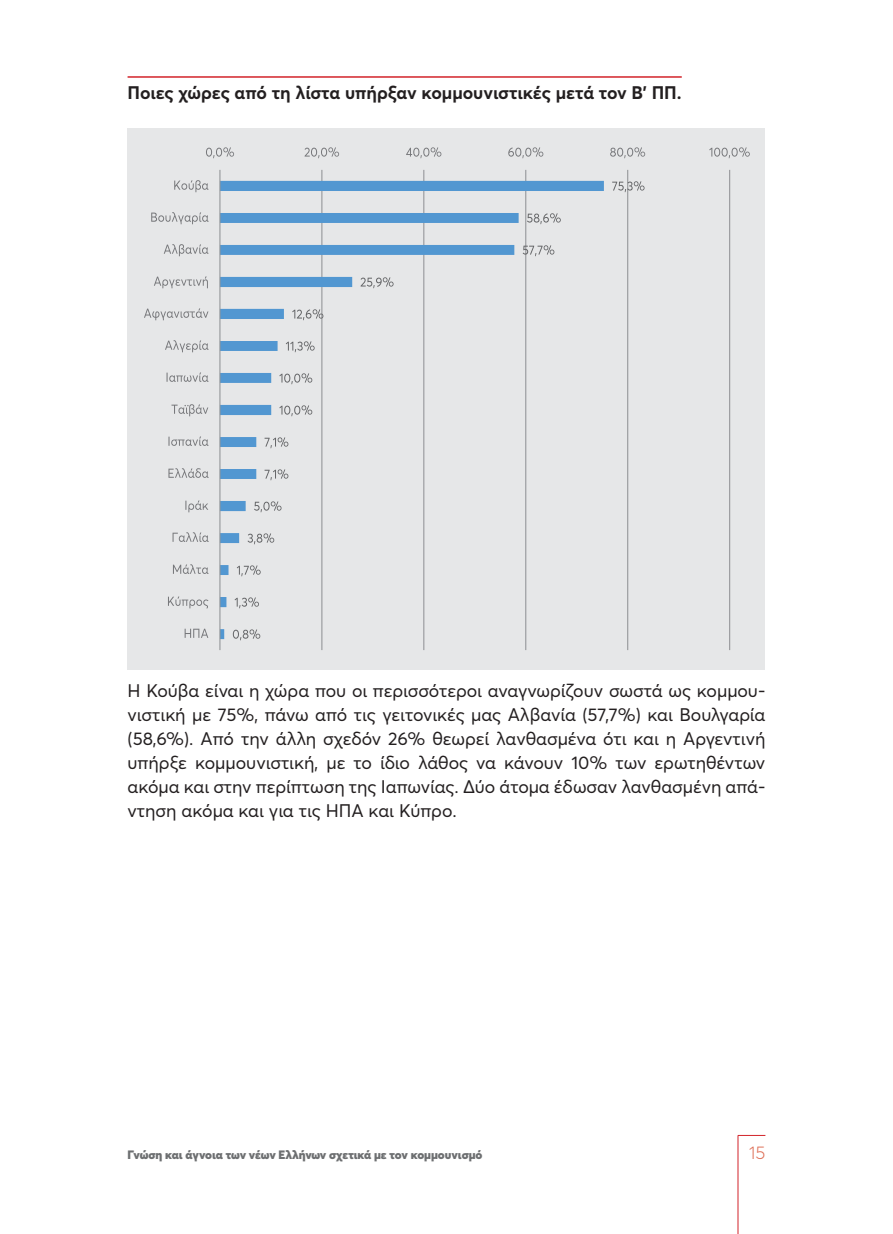
<style>
.page{position:relative;width:893px;height:1234px;background:#fff}
.page>*{position:absolute;margin:0;border:0;box-sizing:border-box;transform-origin:0 0}
.t1{font:18px/24px "Averta";color:#231f20;text-align:justify}
.t2{font:700 18px "Averta";letter-spacing:-.005em;color:#231f20}
.t3{font:300 18px "Averta";color:#de6e55}
.t4{font:900 12px "Averta";letter-spacing:-.005em;color:#6d6f71}
</style>
<div class="page">
<svg style="left:738px;top:1134px;width:27px;height:1px"></svg>
<hr style="left:738px;top:1135px;width:1px;height:98px;background:#d2232a">
<hr style="left:128px;top:76px;width:554px;height:2px;background:#d2232a">
<div style="left:128px;top:128px;width:637px;height:541px;background:#e6e7e8"></div>
<hr style="left:321px;top:170px;width:1px;height:480px;background:#939598">
<hr style="left:423px;top:170px;width:1px;height:480px;background:#939598">
<hr style="left:525px;top:170px;width:1px;height:480px;background:#939598">
<hr style="left:627px;top:170px;width:1px;height:480px;background:#939598">
<hr style="left:729px;top:170px;width:1px;height:480px;background:#939598">
<svg style="left:220px;top:181px;width:384px;height:458px"></svg>
<hr style="left:219px;top:170px;width:1px;height:480px;background:#939598">
<svg style="left:612px;top:181px;width:33px;height:11px"></svg>
<svg style="left:527px;top:213px;width:34px;height:11px"></svg>
<svg style="left:523px;top:245px;width:31px;height:11px"></svg>
<svg style="left:361px;top:277px;width:33px;height:11px"></svg>
<svg style="left:292px;top:309px;width:31px;height:11px"></svg>
<svg style="left:286px;top:341px;width:29px;height:11px"></svg>
<svg style="left:279px;top:373px;width:33px;height:11px"></svg>
<svg style="left:279px;top:405px;width:33px;height:11px"></svg>
<svg style="left:265px;top:437px;width:23px;height:11px"></svg>
<svg style="left:265px;top:469px;width:23px;height:11px"></svg>
<svg style="left:254px;top:501px;width:28px;height:11px"></svg>
<svg style="left:248px;top:533px;width:26px;height:11px"></svg>
<svg style="left:237px;top:565px;width:24px;height:11px"></svg>
<svg style="left:235px;top:597px;width:24px;height:11px"></svg>
<svg style="left:233px;top:629px;width:27px;height:11px"></svg>
<svg style="left:206px;top:147px;width:28px;height:11px"></svg>
<svg style="left:305px;top:147px;width:34px;height:11px"></svg>
<svg style="left:406px;top:147px;width:35px;height:11px"></svg>
<svg style="left:508px;top:147px;width:35px;height:11px"></svg>
<svg style="left:610px;top:147px;width:35px;height:11px"></svg>
<svg style="left:709px;top:147px;width:41px;height:11px"></svg>
<svg style="left:174px;top:180px;width:35px;height:12px"></svg>
<svg style="left:151px;top:212px;width:58px;height:12px"></svg>
<svg style="left:164px;top:244px;width:44px;height:12px"></svg>
<svg style="left:154px;top:276px;width:54px;height:12px"></svg>
<svg style="left:144px;top:308px;width:64px;height:12px"></svg>
<svg style="left:165px;top:340px;width:44px;height:12px"></svg>
<svg style="left:167px;top:372px;width:42px;height:10px"></svg>
<svg style="left:171px;top:404px;width:37px;height:12px"></svg>
<svg style="left:168px;top:436px;width:40px;height:10px"></svg>
<svg style="left:168px;top:468px;width:41px;height:10px"></svg>
<svg style="left:185px;top:500px;width:23px;height:12px"></svg>
<svg style="left:173px;top:532px;width:36px;height:10px"></svg>
<svg style="left:173px;top:564px;width:35px;height:9px"></svg>
<svg style="left:168px;top:596px;width:40px;height:12px"></svg>
<svg style="left:185px;top:628px;width:23px;height:9px"></svg>
<p class="t2" style="left:128px;top:81px;width:556px">Ποιες χώρες από τη λίστα υπήρξαν κομμουνιστικές μετά τον Β’ ΠΠ.</p>
<p class="t1" style="left:128px;top:678px;width:639px">Η Κούβα είναι η χώρα που οι περισσότεροι αναγνωρίζουν σωστά ως κομμου&shy;νιστική με 75%, πάνω από τις γειτονικές μας Αλβανία (57,7%) και Βουλγαρία (58,6%). Από την άλλη σχεδόν 26% θεωρεί λανθασμένα ότι και η Αργεντινή υπήρξε κομμουνιστική, με το ίδιο λάθος να κάνουν 10% των ερωτηθέντων ακόμα και στην περίπτωση της Ιαπωνίας. Δύο άτομα έδωσαν λανθασμένη απά&shy;ντηση ακόμα και για τις ΗΠΑ και Κύπρο.</p>
<p class="t4" style="left:128px;top:1146px;width:356px">Γνώση και άγνοια των νέων Ελλήνων σχετικά με τον κομμουνισμό</p>
<p class="t3" style="left:749px;top:1140px;width:18px">15</p>
</div>
